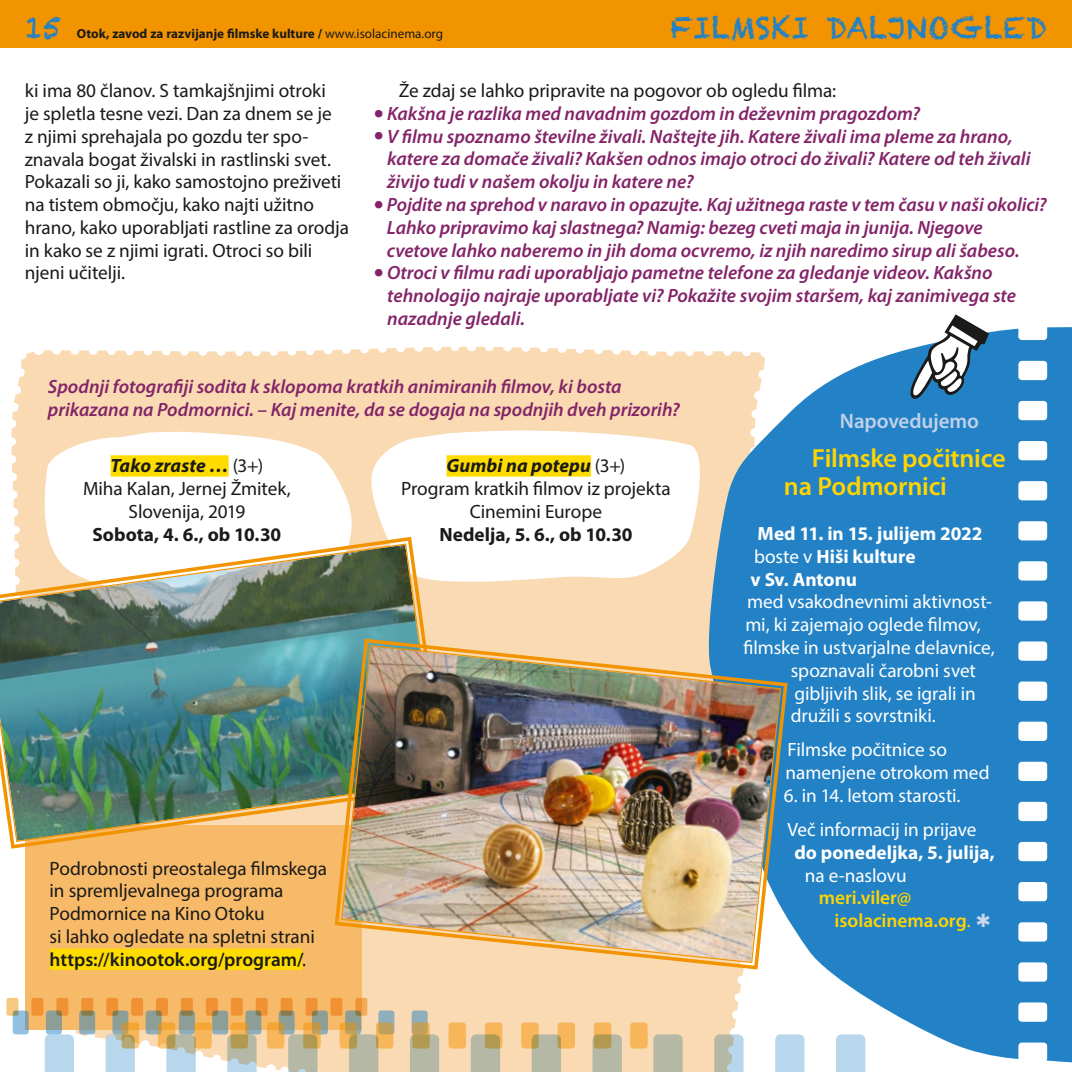
<style>
.page{position:relative;width:1072px;height:1072px;background:#fff}
.page>*{position:absolute;margin:0;border:0;box-sizing:border-box;transform-origin:0 0}
.t1{font:29.75px "Chalkduster";letter-spacing:.01em;color:#2382c5}
.t2{font:600 26.25px/28px "Myriad Pro";letter-spacing:-.01em;color:#ffd400}
.t3{font:600 21px "Myriad Pro";letter-spacing:-.005em;color:#c1d0eb}
.t4{font:italic 600 19.25px/22.8px "Myriad Pro";color:#832469}
.t5{font:19.25px/22.8px "Myriad Pro";letter-spacing:-.005em;color:#1b1a18}
.t6{font:19.25px/22.8px "Myriad Pro";letter-spacing:-.005em;color:#fff}
.t7{font:700 19.25px/22.8px "Myriad Pro";color:#fff}
.t8{font:700 19.25px "Myriad Pro";color:#1b1a18}
.t9{font:600 19.25px/22.8px "Myriad Pro";color:#ffd400}
.t10{font:700 13.12px "Myriad Pro";color:#1b1a18}
.s1{font-weight:400}
.s2{font-size:31.5px}
.s3{font-weight:700;font-style:italic}
.s4{font-weight:600}
.s5{color:#cad7ed}
</style>
<div class="page">
<div style="left:0;top:0;width:1071px;height:48px;background:#f29300"></div>
<svg style="left:804px;top:327px;width:267px;height:736px;fill:#2382c5"></svg>
<div style="left:1018px;top:882px;width:29px;height:19px;background:#fff;border-radius:4px"></div>
<div style="left:1018px;top:842px;width:29px;height:19px;background:#fff;border-radius:4px"></div>
<div style="left:1018px;top:721px;width:29px;height:20px;background:#fff;border-radius:4px"></div>
<div style="left:1018px;top:801px;width:29px;height:20px;background:#fff;border-radius:4px"></div>
<div style="left:1018px;top:681px;width:29px;height:20px;background:#fff;border-radius:4px"></div>
<div style="left:1018px;top:761px;width:29px;height:20px;background:#fff;border-radius:4px"></div>
<div style="left:1018px;top:641px;width:29px;height:19px;background:#fff;border-radius:4px"></div>
<div style="left:1018px;top:601px;width:29px;height:19px;background:#fff;border-radius:4px"></div>
<div style="left:1018px;top:561px;width:29px;height:19px;background:#fff;border-radius:4px"></div>
<div style="left:1018px;top:441px;width:29px;height:19px;background:#fff;border-radius:4px"></div>
<div style="left:1018px;top:521px;width:29px;height:19px;background:#fff;border-radius:4px"></div>
<div style="left:1018px;top:401px;width:29px;height:19px;background:#fff;border-radius:4px"></div>
<div style="left:1018px;top:481px;width:29px;height:19px;background:#fff;border-radius:4px"></div>
<div style="left:1018px;top:361px;width:29px;height:19px;background:#fff;border-radius:4px"></div>
<div style="left:1018px;top:321px;width:29px;height:19px;background:#fff;border-radius:4px"></div>
<div style="left:1018px;top:1002px;width:29px;height:19px;background:#fff;border-radius:4px"></div>
<div style="left:1018px;top:962px;width:29px;height:19px;background:#fff;border-radius:4px"></div>
<div style="left:1018px;top:1042px;width:29px;height:19px;background:#fff;border-radius:4px"></div>
<div style="left:1018px;top:922px;width:29px;height:19px;background:#fff;border-radius:4px"></div>
<svg style="left:909px;top:314px;width:80px;height:85px"></svg>
<img style="left:5px;top:346px;width:799px;height:726px">
<svg style="left:836px;top:1034px;width:29px;height:37px"></svg>
<svg style="left:6px;top:997px;width:12px;height:18px"></svg>
<div style="left:31px;top:997px;width:12px;height:18px;background:#f09234;border-radius:2px"></div>
<svg style="left:106px;top:997px;width:12px;height:18px"></svg>
<svg style="left:56px;top:997px;width:12px;height:18px"></svg>
<div style="left:131px;top:997px;width:12px;height:18px;background:#f09234;border-radius:2px"></div>
<svg style="left:81px;top:997px;width:12px;height:18px"></svg>
<svg style="left:156px;top:997px;width:12px;height:18px"></svg>
<svg style="left:181px;top:997px;width:12px;height:18px"></svg>
<svg style="left:206px;top:997px;width:12px;height:18px"></svg>
<svg style="left:280px;top:997px;width:12px;height:18px"></svg>
<div style="left:231px;top:997px;width:12px;height:18px;background:#f09234;border-radius:2px"></div>
<svg style="left:305px;top:997px;width:12px;height:18px"></svg>
<svg style="left:256px;top:997px;width:12px;height:18px"></svg>
<div style="left:330px;top:997px;width:12px;height:18px;background:#f09234;border-radius:2px"></div>
<svg style="left:355px;top:997px;width:12px;height:18px"></svg>
<h1 class="t1" style="left:25px;top:10px;width:38px">15</h1>
<p class="t10" style="left:77px;top:25px;width:367px">Otok, zavod za razvijanje filmske kulture / <span class="s1">www.isolacinema.org</span></p>
<h1 class="t1" style="left:670px;top:10px;width:378px">FILMSKI DALJNOGLED</h1>
<p class="t5" style="left:25px;top:79px;width:326px">ki ima 80 članov. S tamkajšnjimi otroki<br>je spletla tesne vezi. Dan za dnem se je<br>z njimi sprehajala po gozdu ter spo&shy;znavala bogat živalski in rastlinski svet.<br>Pokazali so ji, kako samostojno preživeti na tistem območju, kako najti užitno hrano, kako uporabljati rastline za orodja in kako se z njimi igrati. Otroci so bili njeni učitelji.</p>
<p class="t5" style="left:399px;top:79px;width:439px">Že zdaj se lahko pripravite na pogovor ob ogledu filma:</p>
<p class="t4" style="left:374px;top:102px;width:548px"><span class="s2">•</span> Kakšna je razlika med navadnim gozdom in deževnim pragozdom?</p>
<p class="t4" style="left:387px;top:124px;width:645px;text-indent:-13px"><span class="s2">•</span> V filmu spoznamo številne živali. Naštejte jih. Katere živali ima pleme za hrano, katere za domače živali? Kakšen odnos imajo otroci do živali? Katere od teh živali živijo tudi v našem okolju in katere ne?</p>
<p class="t4" style="left:387px;top:193px;width:661px;text-indent:-13px"><span class="s2">•</span> Pojdite na sprehod v naravo in opazujte. Kaj užitnega raste v tem času v naši okolici?<br>Lahko pripravimo kaj slastnega? Namig: bezeg cveti maja in junija. Njegove cvetove lahko naberemo in jih doma ocvremo, iz njih naredimo sirup ali šabeso.</p>
<p class="t4" style="left:387px;top:261px;width:630px;text-indent:-13px"><span class="s2">•</span> Otroci v filmu radi uporabljajo pametne telefone za gledanje videov. Kakšno tehnologijo najraje uporabljate vi? Pokažite svojim staršem, kaj zanimivega ste nazadnje gledali.</p>
<p class="t4" style="left:48px;top:375px;width:633px">Spodnji fotografiji sodita k sklopoma kratkih animiranih filmov, ki bosta prikazana na Podmornici. – Kaj menite, da se dogaja na spodnjih dveh prizorih?</p>
<p class="t5" style="left:83px;top:454px;width:209px;text-align:center"><span class="s3">Tako zraste …</span> (3+)<br>Miha Kalan, Jernej Žmitek,<br>Slovenija, 2019</p>
<p class="t8" style="left:93px;top:521px;width:190px">Sobota, 4. 6., ob 10.30</p>
<p class="t5" style="left:401px;top:454px;width:271px;text-align:center"><span class="s3">Gumbi na potepu</span> (3+)<br>Program kratkih filmov iz projekta<br>Cinemini Europe</p>
<p class="t8" style="left:439px;top:521px;width:195px">Nedelja, 5. 6., ob 10.30</p>
<p class="t5" style="left:50px;top:856px;width:279px">Podrobnosti preostalega filmskega in spremljevalnega programa<br>Podmornice na Kino Otoku<br>si lahko ogledate na spletni strani <span class="s4">https://kinootok.org/program/</span>.</p>
<p class="t3" style="left:840px;top:407px;width:141px">Napovedujemo</p>
<h2 class="t2" style="left:783px;top:443px;width:223px;text-indent:28px">Filmske počitnice na Podmornici</h2>
<p class="t7" style="left:750px;top:521px;width:233px;text-indent:7px">Med 11. in 15. julijem 2022 <span class="s1">boste v</span> Hiši kulture<br>v Sv. Antonu</p>
<p class="t6" style="left:747px;top:590px;width:246px">med vsakodnevnimi aktivnost-</p>
<p class="t6" style="left:745px;top:613px;width:237px">mi, ki zajemajo oglede filmov,</p>
<p class="t6" style="left:743px;top:636px;width:252px">filmske in ustvarjalne delavnice,</p>
<p class="t6" style="left:791px;top:658px;width:187px">spoznavali čarobni svet</p>
<p class="t6" style="left:794px;top:681px;width:183px">gibljivih slik, se igrali in</p>
<p class="t6" style="left:791px;top:704px;width:146px">družili s sovrstniki.</p>
<p class="t6" style="left:785px;top:738px;width:205px">Filmske počitnice so namenjene otrokom med</p>
<p class="t6" style="left:783px;top:778px;width:194px;line-height:34.1px">6. in 14. letom starosti.<br>Več informacij in prijave</p>
<p class="t7" style="left:794px;top:840px;width:202px">do ponedeljka, 5. julija,</p>
<p class="t6" style="left:804px;top:863px;width:103px">na e-naslovu</p>
<p class="t9" style="left:834px;top:886px;width:157px;text-indent:-16px">meri.viler@ isolacinema.org<span class="s1">.</span> <span class="s5">✱</span></p>
</div>
